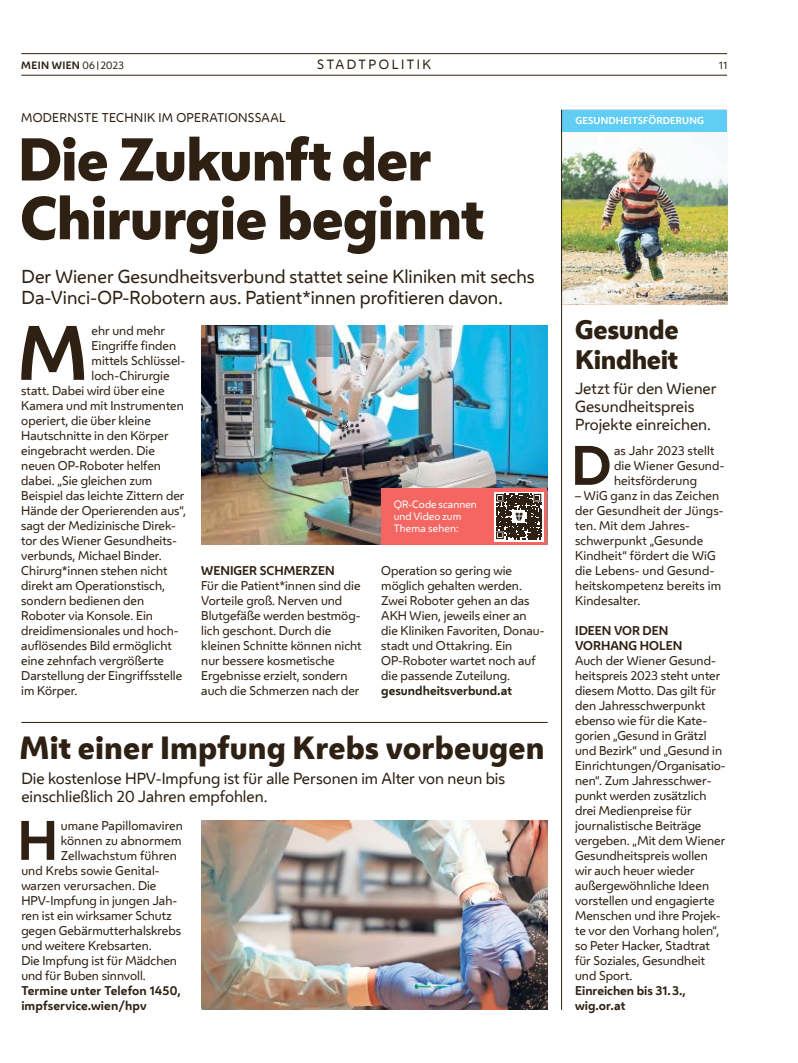
<style>
.page{position:relative;width:798px;height:1063px;background:#fff}
.page>*{position:absolute;margin:0;border:0;box-sizing:border-box;transform-origin:0 0}
.FT_FT_Initial4{font:700 71.88px "Wiener Melange";color:#2e2113}
.HL_Header_45pt{font:800 56.25px/58.8px "Wiener Melange";letter-spacing:-.02em;color:#2e2113}
.FT_FT_Initial3{font:700 51.88px "Wiener Melange";color:#2e2113}
.HL_Header_24pt{font:800 30px "Wiener Melange";letter-spacing:.005em;color:#2e2113}
.HL_Header_20pt{font:800 25px/30px "Wiener Melange";letter-spacing:-.015em;color:#2e2113}
.HL_VS_14pt{font:17.5px/21px "Wiener Melange";color:#2e2113}
.HL_VS_12pt{font:15px/18px "Wiener Melange";color:#2e2113}
.t1{font:12.5px "Wiener Melange";color:#2e2113}
.FT_FT{font:11.88px/15px "Wiener Melange";color:#2e2113}
.FT_FT_Initial4-2{font:11.88px "Wiener Melange";color:#2e2113}
.FT_FT_Initial3-2{font:11.88px/15px "Wiener Melange";letter-spacing:.01em;color:#2e2113}
.FT_FT-2{font:700 11.88px/15px "Wiener Melange";color:#2e2113}
.FT_Zwischentitel{font:700 11.88px/15px "Wiener Melange";color:#2e2113}
.HL_Vorzeile_9_5pt{font:11.88px "Wiener Melange";letter-spacing:.025em;color:#2e2113}
.FT_Bildunterschrift{font:10px/12px "Wiener Melange";letter-spacing:.005em;color:#fff}
.t2{font:700 10px "Wiener Melange";letter-spacing:.035em;color:#2e2113}
.t3{font:10px "Wiener Melange";color:#2e2113}
.Spalte_Infobox_Spalte_Markerl{font:700 9.38px "Wiener Melange";letter-spacing:.015em;color:#fff}
.s1{font-weight:400}
.s2{font-weight:400;font-size:7.5px}
</style>
<div class="page">
<hr style="left:21px;top:75px;width:705px;height:1px;background:#2e2113">
<hr style="left:21px;top:53px;width:705px;height:1px;background:#2e2113">
<img style="left:201px;top:325px;width:346px;height:220px">
<hr style="left:21px;top:722px;width:526px;height:1px;background:#2e2113">
<img style="left:201px;top:821px;width:346px;height:189px">
<img style="left:562px;top:132px;width:164px;height:173px">
<div style="left:381px;top:488px;width:166px;height:57px;background:#f46661"></div>
<svg style="left:494px;top:492px;width:49px;height:49px"></svg>
<svg style="left:496px;top:494px;width:45px;height:45px"></svg>
<div style="left:561px;top:110px;width:165px;height:22px;background:#60cdf4"></div>
<hr style="left:561px;top:110px;width:1px;height:900px;background:#2e2113">
<p class="t2" style="left:21px;top:57px;width:104px">MEIN WIEN <span class="s1">06</span><span class="s2">|</span><span class="s1">2023</span></p>
<p class="t1" style="left:317px;top:55px;width:20px">Stadtpolitik</p>
<p class="t3" style="left:718px;top:58px;width:10px">11</p>
<p class="HL_Vorzeile_9_5pt" style="left:21px;top:108px;width:266px">MODERNSTE TECHN IK IM OPERATIONSSAAL</p>
<h1 class="HL_Header_45pt" style="left:18px;top:130px;width:468px">Die Zukunft der<br>Chirurgie beginnt</h1>
<p class="HL_VS_14pt" style="left:22px;top:265px;width:514px">Der Wiener Gesundheitsverbund stattet seine Kliniken mit sechs<br>Da-Vinci-OP-Robotern aus. Patient*innen profitieren davon.</p>
<p class="FT_FT_Initial4" style="left:17px;top:293px;width:72px">M</p>
<p class="FT_FT_Initial4-2" style="left:91px;top:321px;width:75px">ehr und mehr</p>
<p class="FT_FT_Initial4-2" style="left:91px;top:336px;width:86px">Eingriffe finden</p>
<p class="FT_FT_Initial4-2" style="left:91px;top:351px;width:95px">mittels Schlüssel-</p>
<p class="FT_FT_Initial4-2" style="left:91px;top:366px;width:80px">loch-Chirurgie</p>
<p class="FT_FT_Initial4-2" style="left:21px;top:381px;width:145px">statt. Dabei wird über eine</p>
<p class="FT_FT_Initial4-2" style="left:21px;top:396px;width:164px">Kamera und mit Instrumenten</p>
<p class="FT_FT_Initial4-2" style="left:21px;top:411px;width:131px">operiert, die über kleine</p>
<p class="FT_FT_Initial4-2" style="left:21px;top:426px;width:149px">Hautschnitte in den Körper</p>
<p class="FT_FT_Initial4-2" style="left:21px;top:441px;width:135px">eingebracht werden. Die</p>
<p class="FT_FT_Initial4-2" style="left:21px;top:456px;width:141px">neuen OP-Roboter helfen</p>
<p class="FT_FT_Initial4-2" style="left:21px;top:471px;width:133px">dabei. „Sie gleichen zum</p>
<p class="FT_FT_Initial4-2" style="left:21px;top:486px;width:165px">Beispiel das leichte Zittern der</p>
<p class="FT_FT_Initial4-2" style="left:21px;top:501px;width:166px">Hände der Operierenden aus“,</p>
<p class="FT_FT_Initial4-2" style="left:21px;top:516px;width:156px">sagt der Medizinische Direk-</p>
<p class="FT_FT_Initial4-2" style="left:21px;top:531px;width:157px">tor des Wiener Gesundheits-</p>
<p class="FT_FT_Initial4-2" style="left:21px;top:546px;width:142px">verbunds, Michael Binder.</p>
<p class="FT_FT_Initial4-2" style="left:21px;top:561px;width:148px">Chirurg*innen stehen nicht</p>
<p class="FT_FT_Initial4-2" style="left:21px;top:576px;width:145px">direkt am Operationstisch,</p>
<p class="FT_FT_Initial4-2" style="left:21px;top:591px;width:124px">sondern bedienen den</p>
<p class="FT_FT_Initial4-2" style="left:21px;top:606px;width:133px">Roboter via Konsole. Ein</p>
<p class="FT_FT_Initial4-2" style="left:21px;top:621px;width:157px">dreidimensionales und hoch-</p>
<p class="FT_FT_Initial4-2" style="left:21px;top:636px;width:152px">auflösendes Bild ermöglicht</p>
<p class="FT_FT_Initial4-2" style="left:21px;top:651px;width:144px">eine zehnfach vergrößerte</p>
<p class="FT_FT_Initial4-2" style="left:21px;top:666px;width:162px">Darstellung der Eingriffsstelle</p>
<p class="FT_FT_Initial4-2" style="left:21px;top:681px;width:58px">im Körper.</p>
<p class="FT_Bildunterschrift" style="left:393px;top:498px;width:85px">QR-Code scannen und Video zum<br>Thema sehen:</p>
<p class="FT_FT" style="left:381px;top:562px;width:142px">Operation so gering wie möglich gehalten werden.</p>
<p class="FT_FT" style="left:381px;top:592px;width:165px">Zwei Roboter gehen an das<br>AKH Wien, jeweils einer an die Kliniken Favoriten, Donau&shy;stadt und Ottakring. Ein<br>OP-Roboter wartet noch auf die passende Zuteilung.</p>
<p class="FT_FT-2" style="left:381px;top:682px;width:132px">gesundheitsverbund.at</p>
<h1 class="HL_Header_24pt" style="left:20px;top:727px;width:526px">Mit einer Impfung Krebs vorbeugen</h1>
<p class="FT_Zwischentitel" style="left:201px;top:562px;width:135px">WENIGER SCHMERZEN</p>
<p class="FT_FT" style="left:201px;top:577px;width:162px">Für die Patient*innen sind die<br>Vorteile groß. Nerven und<br>Blutgefäße werden bestmög&shy;lich geschont. Durch die kleinen Schnitte können nicht nur bessere kosmetische<br>Ergebnisse erzielt, sondern auch die Schmerzen nach der</p>
<p class="HL_VS_12pt" style="left:21px;top:769px;width:485px">Die kostenlose HPV-Impfung ist für alle Personen im Alter von neun bis einschließlich 20 Jahren empfohlen.</p>
<p class="FT_FT_Initial3" style="left:17px;top:797px;width:42px">H</p>
<p class="FT_FT_Initial3-2" style="left:61px;top:817px;width:124px">umane Papillomaviren</p>
<p class="FT_FT_Initial3-2" style="left:61px;top:832px;width:122px">können zu abnormem</p>
<p class="FT_FT_Initial3-2" style="left:61px;top:847px;width:117px">Zellwachstum führen</p>
<p class="FT_FT_Initial3-2" style="left:21px;top:862px;width:140px">und Krebs sowie Genital-</p>
<p class="FT_FT_Initial3-2" style="left:21px;top:877px;width:137px">warzen verursachen. Die</p>
<p class="FT_FT_Initial3-2" style="left:21px;top:892px;width:157px">HPV-Impfung in jungen Jah-</p>
<p class="FT_FT_Initial3-2" style="left:21px;top:907px;width:152px">ren ist ein wirksamer Schutz</p>
<p class="FT_FT_Initial3-2" style="left:21px;top:922px;width:161px">gegen Gebärmutterhalskrebs</p>
<p class="FT_FT_Initial3-2" style="left:21px;top:937px;width:132px">und weitere Krebsarten.</p>
<p class="FT_FT_Initial3-2" style="left:21px;top:952px;width:157px">Die Impfung ist für Mädchen</p>
<p class="FT_FT_Initial3-2" style="left:21px;top:967px;width:126px">und für Buben sinnvoll.</p>
<p class="FT_FT-2" style="left:21px;top:982px;width:161px">Termine unter Telefon 1450, impfservice.wien/hpv</p>
<p class="Spalte_Infobox_Spalte_Markerl" style="left:575px;top:113px;width:130px">GESUNDHEITSFÖRDERUNG</p>
<h1 class="HL_Header_20pt" style="left:575px;top:315px;width:105px">Gesunde<br>Kindheit</h1>
<p class="HL_VS_12pt" style="left:575px;top:379px;width:143px">Jetzt für den Wiener<br>Gesundheitspreis<br>Projekte einreichen.</p>
<p class="FT_FT_Initial3" style="left:571px;top:422px;width:42px">D</p>
<p class="FT_FT_Initial3-2" style="left:613px;top:442px;width:112px">as Jahr 2023 stellt die Wiener Gesund&shy;heitsförderung</p>
<p class="FT_FT_Initial3-2" style="left:575px;top:487px;width:150px">– WiG ganz in das Zeichen der Gesundheit der Jüngs&shy;ten. Mit dem Jahres&shy;schwerpunkt „Gesunde<br>Kindheit“ fördert die WiG die Lebens- und Gesund&shy;heitskompetenz bereits im<br>Kindesalter.</p>
<p class="FT_Zwischentitel" style="left:575px;top:622px;width:109px">IDEEN VOR DEN<br>VORHANG HOLEN</p>
<p class="FT_FT" style="left:575px;top:652px;width:152px">Auch der Wiener Gesund&shy;heitspreis 2023 steht unter diesem Motto. Das gilt für den Jahresschwerpunkt ebenso wie für die Kate&shy;gorien „Gesund in Grätzl und Bezirk“ und „Gesund in<br>Einrichtungen/Organisatio&shy;nen“. Zum Jahresschwer&shy;punkt werden zusätzlich drei Medienpreise für journalistische Beiträge vergeben. „Mit dem Wiener<br>Gesundheitspreis wollen wir auch heuer wieder außergewöhnliche Ideen vorstellen und engagierte<br>Menschen und ihre Projek&shy;te vor den Vorhang holen“, so Peter Hacker, Stadtrat für Soziales, Gesundheit und Sport.</p>
<p class="FT_FT-2" style="left:575px;top:982px;width:112px">Einreichen bis 31.3., wig.or.at</p>
</div>
